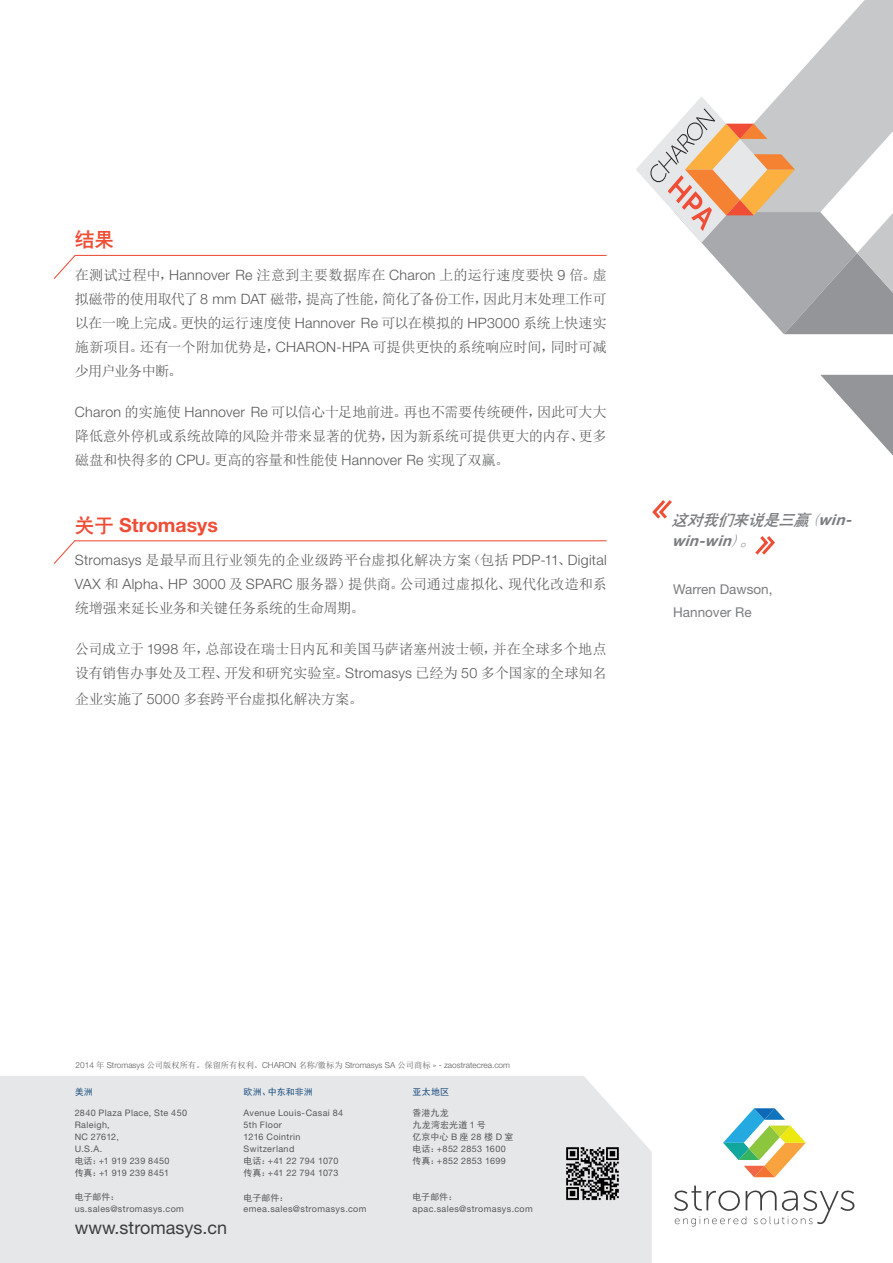
<style>
.page{position:relative;width:893px;height:1263px;background:#fff}
.page>*{position:absolute;margin:0;border:0;box-sizing:border-box;transform-origin:0 0}
.Titre___HPA_-_orange{font:700 19.5px "Helvetica Neue";color:#ef4d35}
.Titre___HPA_-_orange-2{font:19.5px "CT Cu Hei SJ";color:#ef4d35}
.t1{font:18px "Helvetica Neue";color:#3e3e3f}
.Citation{font:italic 15px/21px "CT Cu Hei SJ";color:#7a7c7f}
.t2{font:14.25px/24px "Sim Sun";letter-spacing:-.02em;color:#57585a;text-align:justify}
.Nom{font:13.5px "Helvetica Neue";color:#7a7c7f}
.Fonction{font:13.5px "Helvetica Neue";color:#7a7c7f}
.t3{font:9px/12px "Helvetica Neue";letter-spacing:.04em;color:#57585a}
.t4{font:9px/12px "Sim Hei";letter-spacing:.005em;color:#57585a}
.t5{font:9px "Sim Hei";letter-spacing:.015em;color:#1a4d7e}
.t6{font:300 8.25px "Helvetica Neue";color:#57585a}
.s1{font-family:"Helvetica Neue";font-weight:300}
.s2{font-family:"CT Cu Hei SJ";font-weight:400}
.s3{font-family:"Helvetica Neue";font-weight:700}
.s4{font-family:"Sim Sun";font-weight:400}
.s5{font-family:"Sim Hei"}
.s6{font-family:"Helvetica Neue"}
</style>
<div class="page">
<svg style="left:778px;top:0;width:115px;height:96px;fill:#c7c8ca"></svg>
<svg style="left:820px;top:375px;width:73px;height:81px"></svg>
<svg style="left:674px;top:1185px;width:180px;height:41px"></svg>
<svg style="left:723px;top:1108px;width:83px;height:69px"></svg>
<svg style="left:636px;top:96px;width:257px;height:238px"></svg>
<div style="left:0;top:1076px;width:652px;height:187px;background:#e6e7e9"></div>
<img style="left:564px;top:1146px;width:56px;height:56px">
<hr style="left:75px;top:255px;width:532px;height:1px;background:#ef4d35">
<hr style="left:75px;top:540px;width:532px;height:1px;background:#ef4d35">
<svg style="left:53px;top:540px;width:24px;height:24px"></svg>
<svg style="left:53px;top:254px;width:24px;height:25px"></svg>
<svg style="left:652px;top:500px;width:20px;height:19px"></svg>
<svg style="left:755px;top:536px;width:20px;height:19px"></svg>
<p class="Titre___HPA_-_orange-2" style="left:75px;top:230px;width:40px">结果</p>
<p class="t2" style="left:75px;top:263px;width:533px">在测试过程中，<span class="s1">Hannover Re</span> 注意到主要数据库在 <span class="s1">Charon</span> 上的运行速度要快 <span class="s1">9</span> 倍。虚拟磁带的使用取代了 <span class="s1">8 mm DAT</span> 磁带，提高了性能，简化了备份工作，因此月末处理工作可以在一晚上完成。更快的运行速度使 <span class="s1">Hannover Re</span> 可以在模拟的 <span class="s1">HP3000</span> 系统上快速实施新项目。还有一个附加优势是，<span class="s1">CHARON-HPA</span> 可提供更快的系统响应时间，同时可减少用户业务中断。</p>
<p class="t2" style="left:75px;top:400px;width:533px"><span class="s1">Charon</span> 的实施使 <span class="s1">Hannover Re</span> 可以信心十足地前进。再也不需要传统硬件，因此可大大降低意外停机或系统故障的风险并带来显著的优势，因为新系统可提供更大的内存、更多磁盘和快得多的 <span class="s1">CPU</span>。更高的容量和性能使 <span class="s1">Hannover Re</span> 实现了双赢。</p>
<p class="Titre___HPA_-_orange" style="left:75px;top:513px;width:145px"><span class="s2">关于</span> Stromasys</p>
<p class="t2" style="left:75px;top:548px;width:533px"><span class="s1">Stromasys</span> 是最早而且行业领先的企业级跨平台虚拟化解决方案（包括 <span class="s1">PDP-11</span>、<span class="s1">Digital VAX</span> 和 <span class="s1">Alpha</span>、<span class="s1">HP 3000</span> 及 <span class="s1">SPARC</span> 服务器）提供商。公司通过虚拟化、现代化改造和系统增强来延长业务和关键任务系统的生命周期。</p>
<p class="t2" style="left:75px;top:637px;width:533px">公司成立于 <span class="s1">1998</span> 年，总部设在瑞士日内瓦和美国马萨诸塞州波士顿，并在全球多个地点设有销售办事处及工程、开发和研究实验室。<span class="s1">Stromasys</span> 已经为 <span class="s1">50</span> 多个国家的全球知名</p>
<p class="t2" style="left:75px;top:687px;width:290px">企业实施了 <span class="s1">5000</span> 多套跨平台虚拟化解决方案。</p>
<p class="Citation" style="left:672px;top:509px;width:186px">这对我们来说是三赢（<span class="s3">win&shy;win-win</span>）。</p>
<p class="Nom" style="left:673px;top:581px;width:101px">Warren Dawson,</p>
<p class="Fonction" style="left:673px;top:604px;width:80px">Hannover Re</p>
<p class="t6" style="left:76px;top:1060px;width:436px">2014 <span class="s4">年</span> Stromasys <span class="s4">公司版权所有。保留所有权利。</span>CHARON <span class="s4">名称</span>/<span class="s4">徽标为</span> Stromasys SA <span class="s4">公司商标</span> » - zaostratecrea.com</p>
<p class="t5" style="left:75px;top:1087px;width:20px">美洲</p>
<p class="t3" style="left:75px;top:1107px;width:114px">2840 Plaza Place, Ste 450<br>Raleigh,<br>NC 27612,<br>U.S.A.<br><span class="s5">电话：</span>+1 919 239 8450<br><span class="s5">传真：</span>+1 919 239 8451</p>
<p class="t4" style="left:75px;top:1191px;width:46px">电子邮件：</p>
<p class="t3" style="left:75px;top:1203px;width:111px">us.sales@stromasys.com</p>
<p class="t5" style="left:244px;top:1087px;width:71px">欧洲、中东和非洲</p>
<p class="t3" style="left:244px;top:1107px;width:101px">Avenue Louis-Casai 84<br>5th Floor<br>1216 Cointrin<br>Switzerland<br><span class="s5">电话：</span>+41 22 794 1070<span class="s5">传真：</span>+41 22 794 1073</p>
<p class="t4" style="left:244px;top:1192px;width:46px">电子邮件：</p>
<p class="t3" style="left:244px;top:1202px;width:124px">emea.sales@stromasys.com</p>
<p class="t5" style="left:413px;top:1087px;width:38px">亚太地区</p>
<p class="t4" style="left:413px;top:1107px;width:102px">香港九龙<br>九龙湾宏光道 <span class="s6">1</span> 号<br>亿京中心<span class="s6">B</span>座<span class="s6">28</span>楼<span class="s6">D</span>室</p>
<p class="t3" style="left:413px;top:1143px;width:95px"><span class="s5">电话：</span>+852 2853 1600<span class="s5">传真：</span>+852 2853 1699</p>
<p class="t4" style="left:413px;top:1191px;width:46px">电子邮件：</p>
<p class="t3" style="left:413px;top:1203px;width:122px">apac.sales@stromasys.com</p>
<p class="t1" style="left:75px;top:1217px;width:154px">www.stromasys.cn</p>
</div>
